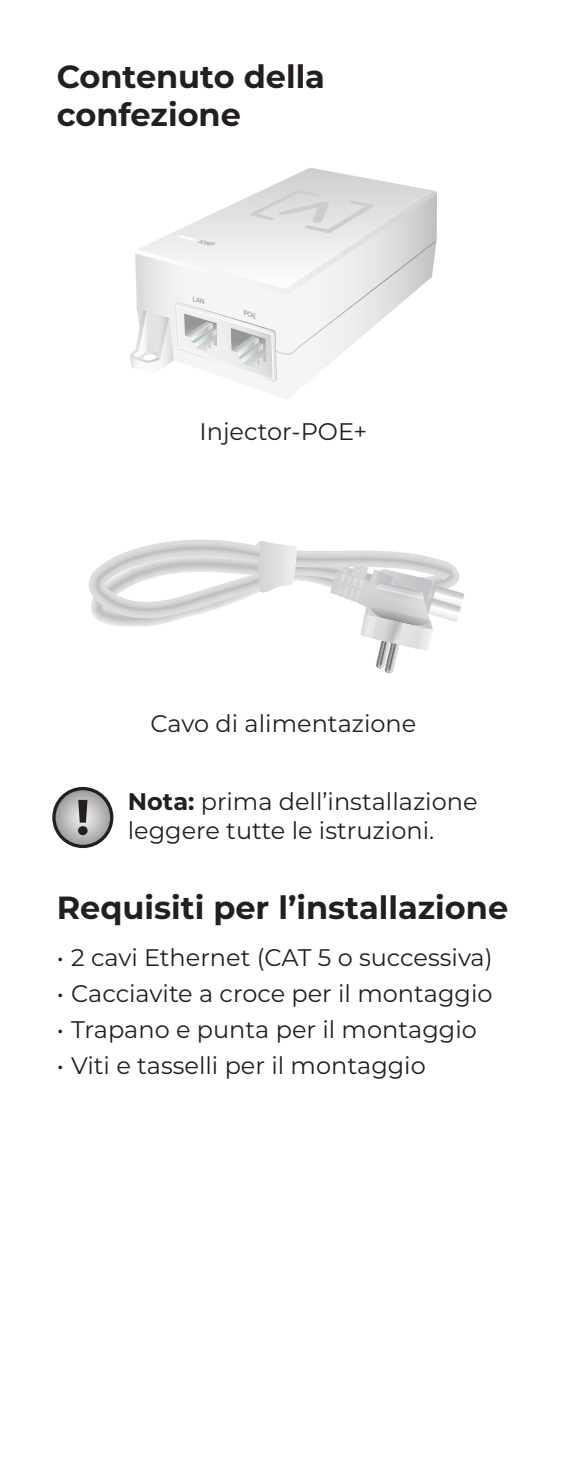
<style>
.page{position:relative;width:567px;height:1475px;background:#fff}
.page>*{position:absolute;margin:0;border:0;box-sizing:border-box;transform-origin:0 0}
.t1{font:700 32px/38.4px "Montserrat";color:#231f20}
.t2{font:24px/28.8px "Montserrat";color:#231f20}
.t3{font:italic 700 4.8px "Satoshi Variable";color:#6d6d6d;scale:.92 1}
.s1{font-weight:700}
</style>
<div class="page">
<svg style="left:263px;top:168px;width:166px;height:22px"></svg>
<svg style="left:89px;top:539px;width:375px;height:134px"></svg>
<svg style="left:54px;top:788px;width:58px;height:58px;background:#a9a8a7"></svg>
<div style="left:52px;top:786px;width:61px;height:62px;border:3px solid #231f20;border-radius:50%"></div>
<svg style="left:78px;top:799px;width:10px;height:36px"></svg>
<svg style="left:130px;top:190px;width:307px;height:192px"></svg>
<h1 class="t1" style="left:57px;top:56px;width:270px">Contenuto della confezione</h1>
<p class="t3" style="left:198px;top:237px;width:19px;rotate:13deg">POWER</p>
<p class="t2" style="left:200px;top:416px;width:169px">Injector-POE+</p>
<p class="t2" style="left:151px;top:708px;width:267px">Cavo di alimentazione</p>
<p class="t2" style="left:128px;top:786px;width:351px"><span class="s1">Nota:</span> prima dell’installazione leggere tutte le istruzioni.</p>
<h1 class="t1" style="left:57px;top:887px;width:453px">Requisiti per l’installazione</h1>
<p class="t2" style="left:57px;top:942px;width:437px">• 2 cavi Ethernet (CAT 5 o successiva)</p>
<p class="t2" style="left:57px;top:978px;width:437px">• Cacciavite a croce per il montaggio</p>
<p class="t2" style="left:57px;top:1014px;width:422px">• Trapano e punta per il montaggio</p>
<p class="t2" style="left:57px;top:1050px;width:371px">• Viti e tasselli per il montaggio</p>
</div>
